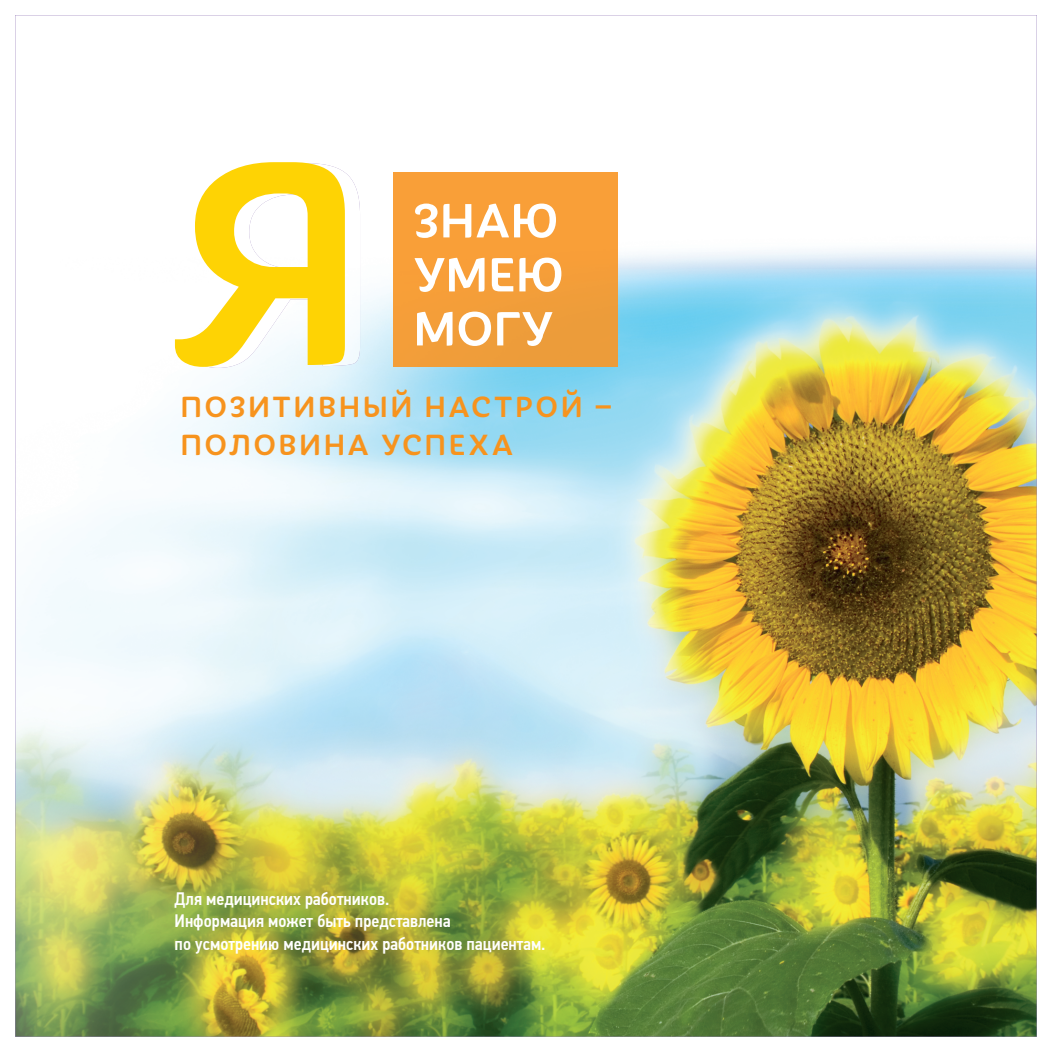
<style>
.page{position:relative;width:1052px;height:1052px;background:#fff}
.page>*{position:absolute;margin:0;border:0;box-sizing:border-box;transform-origin:0 0}
.t1{font:500 51.75px/54px "Iskra CYR";color:#fff;text-align:justify}
.t2{font:500 31.5px/37.8px "Iskra CYR";letter-spacing:.075em;color:#f7931d}
.t3{font:500 18px/22.5px "PF Din Text Cond Pro";color:#fff}
</style>
<div class="page">
<img style="left:15px;top:15px;width:1021px;height:1021px">
<img style="left:190px;top:163px;width:170px;height:205px">
<svg style="left:175px;top:162px;width:170px;height:205px"></svg>
<img style="left:393px;top:172px;width:224px;height:194px">
<h1 class="t1" style="left:413px;top:190px;width:152px">ЗНАЮ УМЕЮ МОГУ</h1>
<h2 class="t2" style="left:180px;top:386px;width:433px">ПОЗИТИВНЫЙ НАСТРОЙ –<br>ПОЛОВИНА УСПЕХА</h2>
<p class="t3" style="left:174px;top:887px;width:372px">Для медицинских работников.<br>Информация может быть представлена<br>по усмотрению медицинских работников пациентам.</p>
</div>
